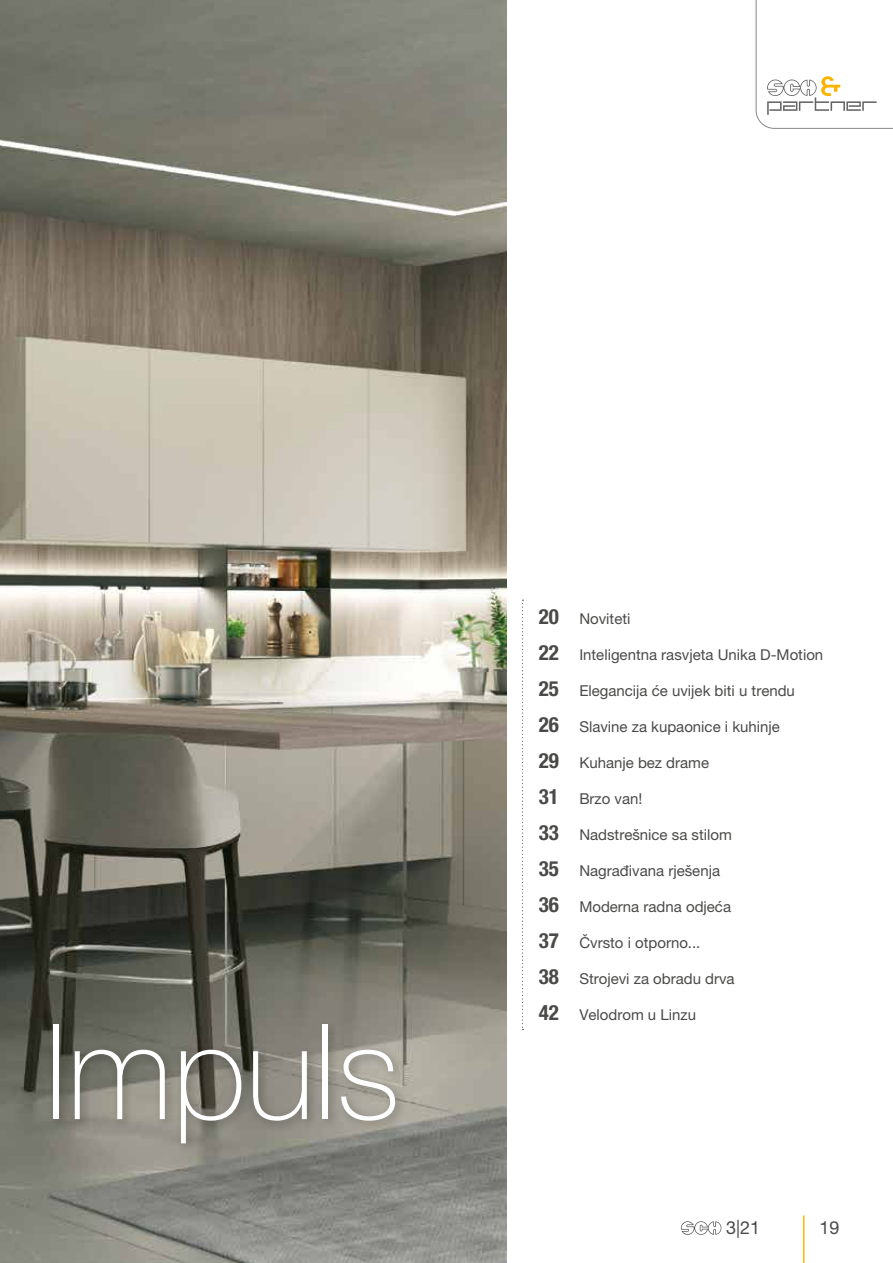
<style>
.page{position:relative;width:893px;height:1263px;background:#fff}
.page>*{position:absolute;margin:0;border:0;box-sizing:border-box;transform-origin:0 0}
.t1{font:100 132px "Helvetica Neue LT Pro";color:#fff}
.t2{font:18px "Helvetica Neue LT Pro";color:#4a4a49}
.t3{font:15px "Helvetica Neue LT Pro";color:#4a4a49}
.s1{font-weight:700;font-stretch:condensed;font-size:21px}
</style>
<div class="page">
<img style="left:0;top:0;width:506px;height:1263px">
<svg style="left:522px;top:600px;width:1px;height:430px"></svg>
<div style="left:47px;top:1019px;width:360px;height:136px;background:#000;opacity:.26"></div>
<hr style="left:803px;top:1215px;width:1px;height:48px;background:#fab400">
<svg style="left:681px;top:1221px;width:40px;height:14px"></svg>
<svg style="left:755px;top:0;width:138px;height:129px"></svg>
<h1 class="t1" style="left:45px;top:997px;width:357px">Impuls</h1>
<p class="t3" style="left:539px;top:609px;width:93px"><span class="s1">20</span> Noviteti</p>
<p class="t3" style="left:539px;top:645px;width:286px"><span class="s1">22</span> Inteligentna rasvjeta Unika D-Motion</p>
<p class="t3" style="left:539px;top:681px;width:258px"><span class="s1">25</span> Elegancija će uvijek biti u trendu</p>
<p class="t3" style="left:539px;top:717px;width:243px"><span class="s1">26</span> Slavine za kupaonice i kuhinje</p>
<p class="t3" style="left:539px;top:753px;width:172px"><span class="s1">29</span> Kuhanje bez drame</p>
<p class="t3" style="left:539px;top:789px;width:105px"><span class="s1">31</span> Brzo van!</p>
<p class="t3" style="left:539px;top:825px;width:195px"><span class="s1">33</span> Nadstrešnice sa stilom</p>
<p class="t3" style="left:539px;top:861px;width:183px"><span class="s1">35</span> Nagrađivana rješenja</p>
<p class="t3" style="left:539px;top:897px;width:194px"><span class="s1">36</span> Moderna radna odjeća</p>
<p class="t3" style="left:539px;top:933px;width:163px"><span class="s1">37</span> Čvrsto i otporno...</p>
<p class="t3" style="left:539px;top:969px;width:197px"><span class="s1">38</span> Strojevi za obradu drva</p>
<p class="t3" style="left:539px;top:1005px;width:159px"><span class="s1">42</span> Velodrom u Linzu</p>
<p class="t2" style="left:726px;top:1217px;width:36px">3|21</p>
<p class="t2" style="left:820px;top:1217px;width:21px">19</p>
</div>
